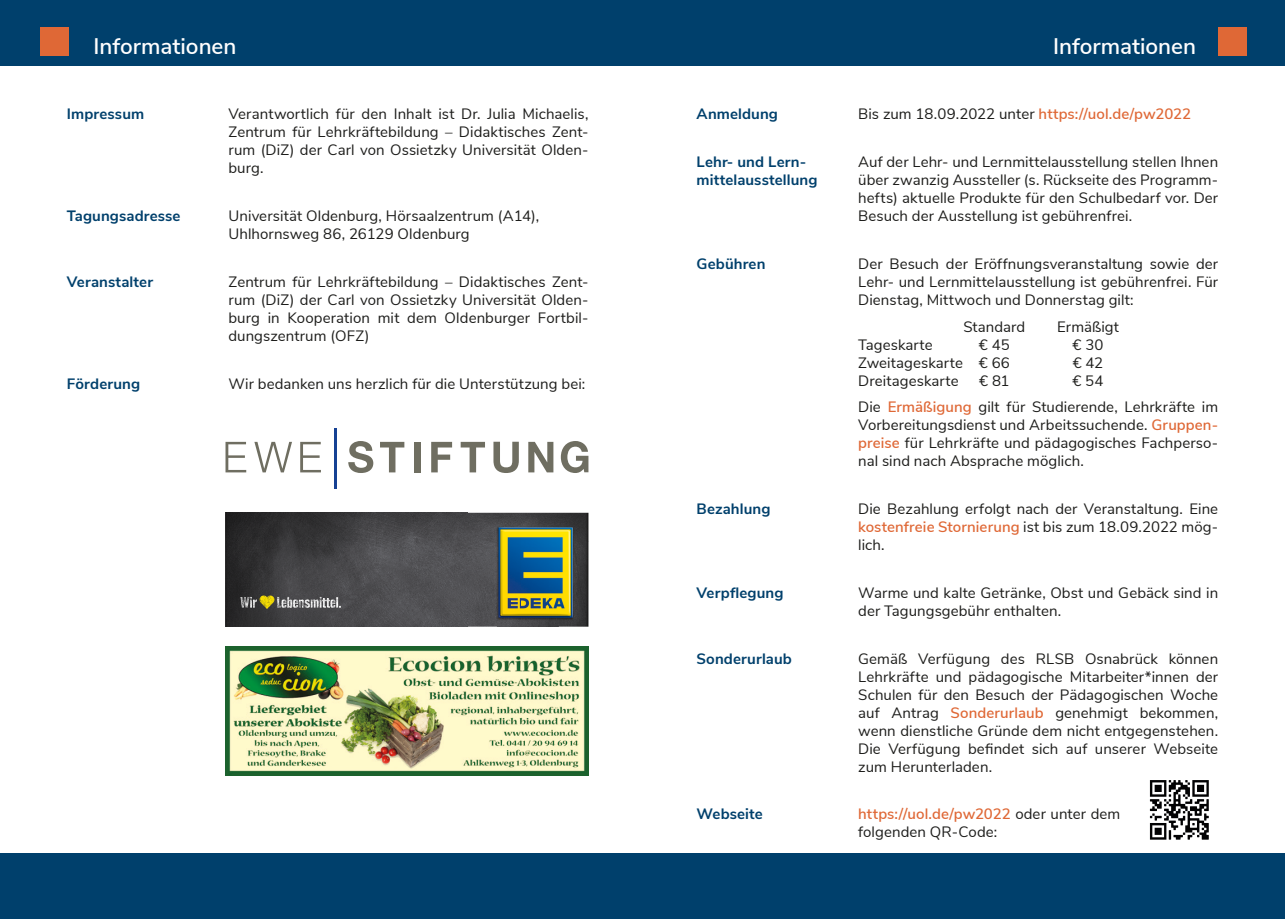
<style>
.page{position:relative;width:1285px;height:919px;background:#fff}
.page>*{position:absolute;margin:0;border:0;box-sizing:border-box;transform-origin:0 0}
.t1{font:600 22.5px "Nunito Sans";color:#fff}
.t2{font:15px/18px "Nunito Sans";letter-spacing:.005em;color:#1d1d1b;text-align:justify}
.t3{font:700 15px "Nunito Sans";letter-spacing:.005em;color:#00406c}
.s1{font-weight:600;color:#df6836}
</style>
<div class="page">
<div style="left:0;top:0;width:1284px;height:66px;background:#00406c"></div>
<div style="left:40px;top:27px;width:29px;height:29px;background:#df6836"></div>
<div style="left:1217px;top:27px;width:29px;height:29px;background:#df6836"></div>
<div style="left:0;top:853px;width:1284px;height:65px;background:#00406c"></div>
<img style="left:225px;top:512px;width:242px;height:114px">
<img style="left:467px;top:512px;width:121px;height:29px">
<div style="left:467px;top:541px;width:31px;height:85px;background:#525255"></div>
<img style="left:558px;top:541px;width:30px;height:85px">
<img style="left:498px;top:621px;width:60px;height:5px">
<svg style="left:240px;top:595px;width:101px;height:14px"></svg>
<img style="left:494px;top:523px;width:82px;height:98px">
<img style="left:225px;top:646px;width:363px;height:129px">
<hr style="left:334px;top:428px;width:2px;height:60px;background:#164194">
<svg style="left:380px;top:442px;width:24px;height:30px"></svg>
<div style="left:414px;top:442px;width:6px;height:30px;background:#6f6e61"></div>
<svg style="left:431px;top:442px;width:21px;height:30px"></svg>
<svg style="left:460px;top:442px;width:25px;height:30px"></svg>
<svg style="left:493px;top:441px;width:25px;height:32px"></svg>
<svg style="left:528px;top:442px;width:25px;height:30px"></svg>
<svg style="left:560px;top:441px;width:28px;height:32px"></svg>
<svg style="left:254px;top:442px;width:38px;height:30px"></svg>
<svg style="left:348px;top:441px;width:25px;height:32px"></svg>
<svg style="left:225px;top:442px;width:21px;height:30px"></svg>
<svg style="left:300px;top:442px;width:21px;height:30px"></svg>
<img style="left:1149px;top:780px;width:60px;height:60px">
<h1 class="t1" style="left:94px;top:30px;width:144px">Informationen</h1>
<h1 class="t1" style="left:1052px;top:30px;width:144px">Informationen</h1>
<p class="t3" style="left:67px;top:103px;width:79px">Impressum</p>
<p class="t2" style="left:228px;top:104px;width:361px">Verantwortlich für den Inhalt ist Dr. Julia Michaelis, Zentrum für Lehrkräftebildung – Didaktisches Zent&shy;rum (DiZ) der Carl von Ossietzky Universität Olden&shy;burg.</p>
<p class="t3" style="left:67px;top:205px;width:115px">Tagungsadresse</p>
<p class="t2" style="left:228px;top:206px;width:312px">Universität Oldenburg, Hörsaalzentrum (A14),<br>Uhlhornsweg 86, 26129 Oldenburg</p>
<p class="t3" style="left:67px;top:271px;width:88px">Veranstalter</p>
<p class="t2" style="left:228px;top:272px;width:361px">Zentrum für Lehrkräftebildung – Didaktisches Zent&shy;rum (DiZ) der Carl von Ossietzky Universität Olden&shy;burg in Kooperation mit dem Oldenburger Fortbil&shy;dungszentrum (OFZ)</p>
<p class="t3" style="left:67px;top:372px;width:75px">Förderung</p>
<p class="t2" style="left:228px;top:373px;width:358px">Wir bedanken uns herzlich für die Unterstützung bei:</p>
<p class="t3" style="left:696px;top:103px;width:83px">Anmeldung</p>
<p class="t2" style="left:858px;top:104px;width:334px">Bis zum 18.09.2022 unter <span class="s1">https://uol.de/pw2022</span></p>
<p class="t3" style="left:696px;top:151px;width:111px">Lehr- und Lern-</p>
<p class="t2" style="left:858px;top:152px;width:361px">Auf der Lehr- und Lernmittelausstellung stellen Ihnen</p>
<p class="t3" style="left:696px;top:169px;width:122px">mittelausstellung</p>
<p class="t2" style="left:858px;top:170px;width:361px">über zwanzig Aussteller (s. Rückseite des Programm&shy;hefts) aktuelle Produkte für den Schulbedarf vor. Der Besuch der Ausstellung ist gebührenfrei.</p>
<p class="t3" style="left:696px;top:253px;width:70px">Gebühren</p>
<p class="t2" style="left:858px;top:254px;width:361px">Der Besuch der Eröffnungsveranstaltung sowie der Lehr- und Lernmittelausstellung ist gebührenfrei. Für Dienstag, Mittwoch und Donnerstag gilt:</p>
<p class="t2" style="left:963px;top:316px;width:63px">Standard</p>
<p class="t2" style="left:1056px;top:316px;width:63px">Ermäßigt</p>
<p class="t2" style="left:858px;top:334px;width:76px">Tageskarte</p>
<p class="t2" style="left:978px;top:334px;width:32px">€ 45</p>
<p class="t2" style="left:1072px;top:334px;width:33px">€ 30</p>
<p class="t2" style="left:858px;top:352px;width:153px">Zweitageskarte € 66</p>
<p class="t2" style="left:1072px;top:352px;width:32px">€ 42</p>
<p class="t2" style="left:858px;top:370px;width:102px">Dreitageskarte</p>
<p class="t2" style="left:978px;top:370px;width:32px">€ 81</p>
<p class="t2" style="left:858px;top:366px;width:361px;line-height:26.5px;text-indent:214px">€ 54<br>Die <span class="s1">Ermäßigung</span> gilt für Studierende, Lehrkräfte im</p>
<p class="t2" style="left:858px;top:415px;width:361px">Vorbereitungsdienst und Arbeitssuchende. <span class="s1">Gruppen&shy;preise</span> für Lehrkräfte und pädagogisches Fachperso&shy;nal sind nach Absprache möglich.</p>
<p class="t3" style="left:696px;top:497px;width:75px">Bezahlung</p>
<p class="t2" style="left:858px;top:498px;width:361px">Die Bezahlung erfolgt nach der Veranstaltung. Eine <span class="s1">kostenfreie Stornierung</span> ist bis zum 18.09.2022 mög&shy;lich.</p>
<p class="t3" style="left:696px;top:581px;width:88px">Verpflegung</p>
<p class="t2" style="left:858px;top:582px;width:361px">Warme und kalte Getränke, Obst und Gebäck sind in der Tagungsgebühr enthalten.</p>
<p class="t3" style="left:696px;top:647px;width:97px">Sonderurlaub</p>
<p class="t2" style="left:858px;top:648px;width:361px">Gemäß Verfügung des RLSB Osnabrück können Lehrkräfte und pädagogische Mitarbeiter*innen der Schulen für den Besuch der Pädagogischen Woche auf Antrag <span class="s1">Sonderurlaub</span> genehmigt bekommen, wenn dienstliche Gründe dem nicht entgegenstehen.<br>Die Verfügung befindet sich auf unserer Webseite zum Herunterladen.</p>
<p class="t3" style="left:696px;top:803px;width:68px">Webseite</p>
<p class="t2" style="left:858px;top:804px;width:263px"><span class="s1">https://uol.de/pw2022</span> oder unter dem folgenden QR-Code:</p>
</div>
